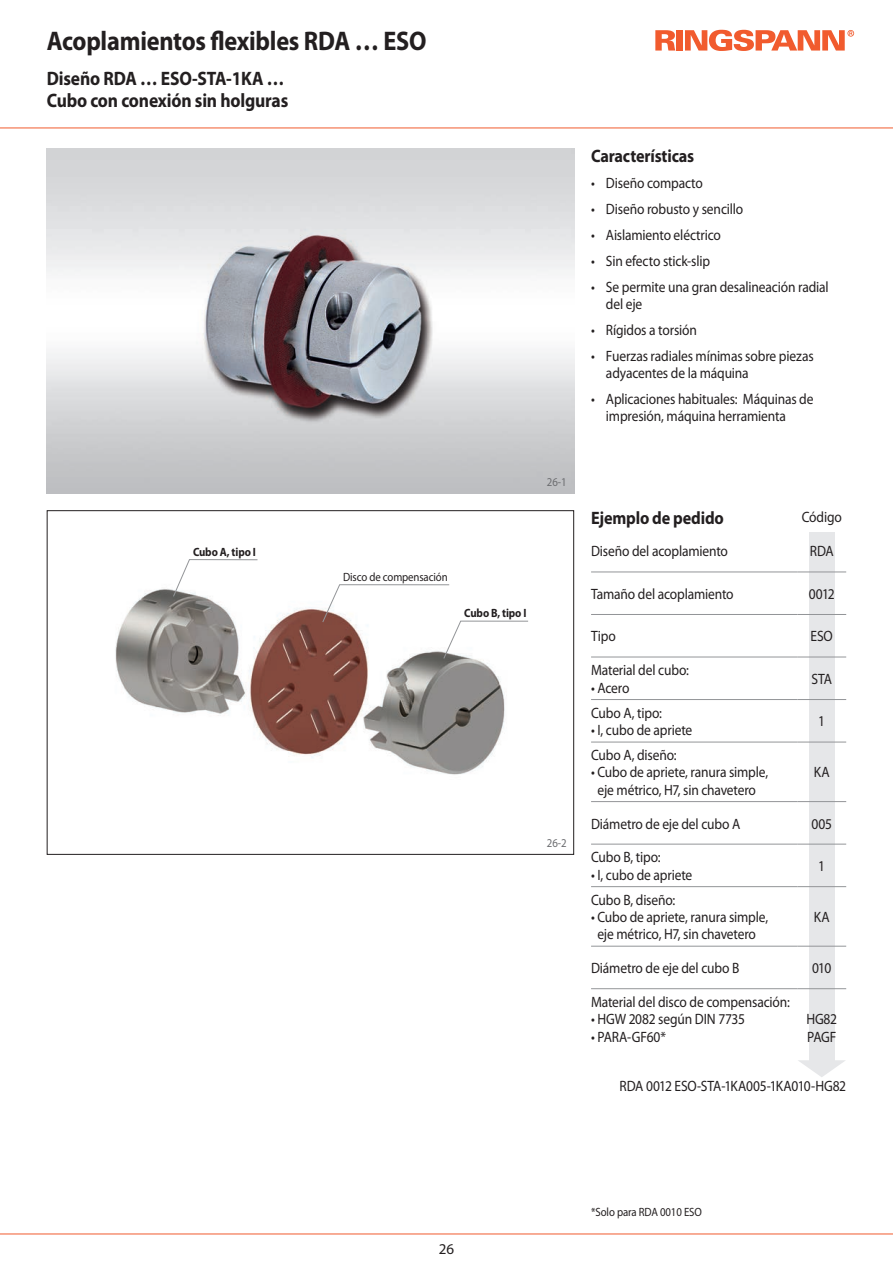
<style>
.page{position:relative;width:893px;height:1263px;background:#fff}
.page>*{position:absolute;margin:0;border:0;box-sizing:border-box;transform-origin:0 0}
.t1{font:700 27px "Myriad Pro";letter-spacing:-.01em;color:#231f20;scale:.9 1}
.t2{font:700 19.5px/22.2px "Myriad Pro";letter-spacing:-.01em;color:#231f20;scale:.9 1}
.t3{font:700 18px "Myriad Pro";letter-spacing:-.01em;color:#231f20;scale:.9 1}
.t4{font:15px/17.2px "Myriad Pro";letter-spacing:-.01em;color:#231f20;scale:.9 1}
.t5{font:15px "Myriad Pro";letter-spacing:-.01em;color:#231f20}
.t6{font:12px "Myriad Pro";letter-spacing:-.01em;color:#231f20;scale:.9 1}
.t7{font:700 12px "Myriad Pro";letter-spacing:-.01em;color:#231f20;scale:.9 1}
.t8{font:12px "Myriad Pro";color:#6c6d70;scale:.9 1}
</style>
<div class="page">
<svg style="left:655px;top:30px;width:20px;height:21px"></svg>
<div style="left:676px;top:30px;width:7px;height:21px;background:#f15b2e"></div>
<svg style="left:685px;top:30px;width:169px;height:21px"></svg>
<hr style="left:0;top:128px;width:893px;height:1px;background:#f15b2e">
<hr style="left:0;top:1233px;width:893px;height:1px;background:#f15b2e">
<img style="left:115px;top:589px;width:390px;height:186px">
<img style="left:47px;top:149px;width:527px;height:344px">
<div style="left:809px;top:532px;width:25px;height:532px;background:#e6e7e9"></div>
<svg style="left:798px;top:1060px;width:47px;height:17px"></svg>
<hr style="left:591px;top:572px;width:206px;height:1px;background:#939598">
<hr style="left:797px;top:572px;width:49px;height:1px;background:#939598">
<hr style="left:591px;top:614px;width:206px;height:1px;background:#939598">
<hr style="left:797px;top:614px;width:49px;height:1px;background:#939598">
<hr style="left:591px;top:657px;width:206px;height:1px;background:#939598">
<hr style="left:797px;top:657px;width:49px;height:1px;background:#939598">
<hr style="left:591px;top:699px;width:206px;height:1px;background:#939598">
<hr style="left:797px;top:699px;width:49px;height:1px;background:#939598">
<hr style="left:591px;top:742px;width:206px;height:1px;background:#939598">
<hr style="left:797px;top:742px;width:49px;height:1px;background:#939598">
<hr style="left:591px;top:801px;width:206px;height:1px;background:#939598">
<hr style="left:797px;top:801px;width:49px;height:1px;background:#939598">
<hr style="left:591px;top:844px;width:206px;height:1px;background:#939598">
<hr style="left:797px;top:844px;width:49px;height:1px;background:#939598">
<hr style="left:591px;top:886px;width:206px;height:1px;background:#939598">
<hr style="left:797px;top:886px;width:49px;height:1px;background:#939598">
<hr style="left:591px;top:946px;width:206px;height:1px;background:#939598">
<hr style="left:797px;top:946px;width:49px;height:1px;background:#939598">
<hr style="left:591px;top:988px;width:206px;height:1px;background:#939598">
<hr style="left:797px;top:988px;width:49px;height:1px;background:#939598">
<svg style="left:322px;top:584px;width:206px;height:75px"></svg>
<svg style="left:172px;top:559px;width:86px;height:38px"></svg>
<h1 class="t1" style="left:47px;top:23px;width:423px">Acoplamientos flexibles RDA … ESO</h1>
<h2 class="t2" style="left:47px;top:67px;width:270px">Diseño RDA … ESO-STA-1KA …<br>Cubo con conexión sin holguras</h2>
<p class="t7" style="left:193px;top:544px;width:71px">Cubo A, tipo I</p>
<p class="t8" style="left:547px;top:474px;width:23px">26-1</p>
<p class="t6" style="left:343px;top:569px;width:118px">Disco de compensación</p>
<p class="t7" style="left:464px;top:605px;width:71px">Cubo B, tipo I</p>
<p class="t8" style="left:547px;top:836px;width:23px">26-2</p>
<p class="t3" style="left:591px;top:145px;width:116px">Características</p>
<p class="t4" style="left:591px;top:174px;width:126px">• Diseño compacto</p>
<p class="t4" style="left:591px;top:200px;width:171px">• Diseño robusto y sencillo</p>
<p class="t4" style="left:591px;top:226px;width:146px">• Aislamiento eléctrico</p>
<p class="t4" style="left:591px;top:252px;width:134px">• Sin efecto stick-slip</p>
<p class="t4" style="left:606px;top:278px;width:249px;text-indent:-15px">• Se permite una gran desalineación radial del eje</p>
<p class="t4" style="left:591px;top:321px;width:119px">• Rígidos a torsión</p>
<p class="t4" style="left:606px;top:347px;width:232px;text-indent:-15px">• Fuerzas radiales mínimas sobre piezas adyacentes de la máquina</p>
<p class="t4" style="left:606px;top:390px;width:232px;text-indent:-15px">• Aplicaciones habituales: Máquinas de impresión, máquina herramienta</p>
<p class="t3" style="left:591px;top:506px;width:149px">Ejemplo de pedido</p>
<p class="t4" style="left:802px;top:508px;width:46px">Código</p>
<p class="t4" style="left:591px;top:542px;width:154px">Diseño del acoplamiento</p>
<p class="t4" style="left:810px;top:542px;width:28px">RDA</p>
<p class="t4" style="left:591px;top:585px;width:160px">Tamaño del acoplamiento</p>
<p class="t4" style="left:809px;top:585px;width:30px">0012</p>
<p class="t4" style="left:591px;top:627px;width:29px">Tipo</p>
<p class="t4" style="left:811px;top:627px;width:26px">ESO</p>
<p class="t4" style="left:591px;top:661px;width:110px">Material del cubo:</p>
<p class="t4" style="left:591px;top:679px;width:44px">• Acero</p>
<p class="t4" style="left:811px;top:670px;width:24px">STA</p>
<p class="t4" style="left:591px;top:704px;width:80px">Cubo A, tipo:</p>
<p class="t4" style="left:591px;top:721px;width:114px">• I, cubo de apriete</p>
<p class="t4" style="left:818px;top:712px;width:9px">1</p>
<p class="t4" style="left:591px;top:746px;width:97px">Cubo A, diseño:</p>
<p class="t4" style="left:591px;top:763px;width:198px;text-align:center">• Cubo de apriete, ranura simple, eje métrico, H7, sin chavetero</p>
<p class="t4" style="left:814px;top:763px;width:19px">KA</p>
<p class="t4" style="left:591px;top:815px;width:167px">Diámetro de eje del cubo A</p>
<p class="t4" style="left:811px;top:815px;width:24px">005</p>
<p class="t4" style="left:591px;top:848px;width:79px">Cubo B, tipo:</p>
<p class="t4" style="left:591px;top:866px;width:114px">• I, cubo de apriete</p>
<p class="t4" style="left:818px;top:857px;width:9px">1</p>
<p class="t4" style="left:591px;top:891px;width:95px">Cubo B, diseño:</p>
<p class="t4" style="left:591px;top:908px;width:198px;text-align:center">• Cubo de apriete, ranura simple, eje métrico, H7, sin chavetero</p>
<p class="t4" style="left:814px;top:908px;width:19px">KA</p>
<p class="t4" style="left:591px;top:959px;width:166px">Diámetro de eje del cubo B</p>
<p class="t4" style="left:812px;top:959px;width:23px">010</p>
<p class="t4" style="left:591px;top:993px;width:222px">Material del disco de compensación:</p>
<p class="t4" style="left:591px;top:1010px;width:173px">• HGW 2082 según DIN 7735</p>
<p class="t4" style="left:591px;top:1027px;width:85px">• PARA-GF60*</p>
<p class="t4" style="left:806px;top:1010px;width:36px">HG82<br>PAGF</p>
<p class="t4" style="left:619px;top:1077px;width:253px">RDA 0012 ESO-STA-1KA005-1KA010-HG82</p>
<p class="t5" style="left:439px;top:1240px;width:17px">26</p>
<p class="t6" style="left:591px;top:1205px;width:125px">*Solo para RDA 0010 ESO</p>
</div>
